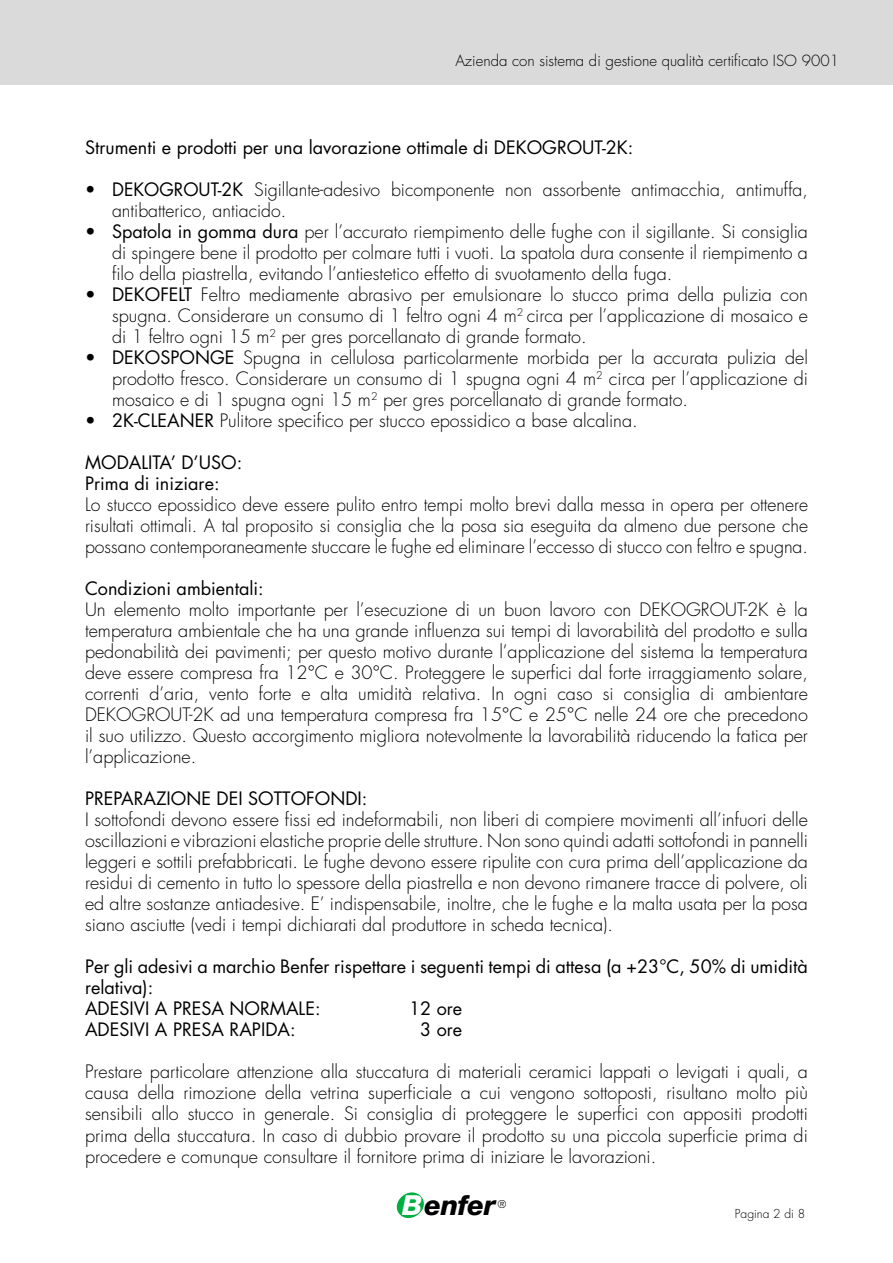
<style>
.page{position:relative;width:893px;height:1263px;background:#fff}
.page>*{position:absolute;margin:0;border:0;box-sizing:border-box;transform-origin:0 0}
.t1{font:italic 800 27.6px "Helvetica Neue";letter-spacing:-.02em;color:#000}
.t2{font:300 18px/21px "Futura";color:#000;text-align:justify}
.t3{font:18px/21px "Futura CE";color:#000}
.t4{font:300 15px "Futura";color:#000}
.t5{font:300 12px "Futura";color:#000}
.t6{font:300 10.5px "Futura";color:#000}
.s1{font-family:"Futura CE";font-weight:400}
.s2{color:#fff}
</style>
<div class="page">
<svg style="left:396px;top:1192px;width:28px;height:26px"></svg>
<div style="left:0;top:0;width:893px;height:85px;background:#dadada"></div>
<p class="t4" style="left:455px;top:51px;width:385px">Azienda con sistema di gestione qualità certificato ISO 9001</p>
<p class="t3" style="left:85px;top:137px;width:550px">Strumenti e prodotti per una lavorazione ottimale di DEKOGROUT-2K:</p>
<p class="t2" style="left:112px;top:180px;width:697px;text-indent:-27px"><span class="s1">• DEKOGROUT-2K</span> Sigillante-adesivo bicomponente non assorbente antimacchia, antimuffa, antibatterico, antiacido.</p>
<p class="t2" style="left:112px;top:222px;width:697px;text-indent:-27px"><span class="s1">• Spatola in gomma dura</span> per l’accurato riempimento delle fughe con il sigillante. Si consiglia di spingere bene il prodotto per colmare tutti i vuoti. La spatola dura consente il riempimento a filo della piastrella, evitando l’antiestetico effetto di svuotamento della fuga.</p>
<p class="t2" style="left:112px;top:285px;width:697px;text-indent:-27px"><span class="s1">• DEKOFELT</span> Feltro mediamente abrasivo per emulsionare lo stucco prima della pulizia con spugna. Considerare un consumo di 1 feltro ogni 4 m<sup>2</sup> circa per l’applicazione di mosaico e di 1 feltro ogni 15 m<sup>2</sup> per gres porcellanato di grande formato.</p>
<p class="t2" style="left:112px;top:348px;width:697px;text-indent:-27px"><span class="s1">• DEKOSPONGE</span> Spugna in cellulosa particolarmente morbida per la accurata pulizia del prodotto fresco. Considerare un consumo di 1 spugna ogni 4 m<sup>2</sup> circa per l’applicazione di mosaico e di 1 spugna ogni 15 m<sup>2</sup> per gres porcellanato di grande formato.</p>
<p class="t2" style="left:85px;top:411px;width:554px"><span class="s1">• 2K-CLEANER</span> Pulitore specifico per stucco epossidico a base alcalina.</p>
<p class="t3" style="left:85px;top:452px;width:159px">MODALITA’ D’USO:<br>Prima di iniziare:</p>
<p class="t2" style="left:85px;top:495px;width:724px">Lo stucco epossidico deve essere pulito entro tempi molto brevi dalla messa in opera per ottenere risultati ottimali. A tal proposito si consiglia che la posa sia eseguita da almeno due persone che possano contemporaneamente stuccare le fughe ed eliminare l’eccesso di stucco con feltro e spugna.</p>
<p class="t3" style="left:85px;top:578px;width:180px">Condizioni ambientali:</p>
<p class="t2" style="left:85px;top:600px;width:724px">Un elemento molto importante per l’esecuzione di un buon lavoro con DEKOGROUT-2K è la temperatura ambientale che ha una grande influenza sui tempi di lavorabilità del prodotto e sulla pedonabilità dei pavimenti; per questo motivo durante l’applicazione del sistema la temperatura deve essere compresa fra 12°C e 30°C. Proteggere le superfici dal forte irraggiamento solare, correnti d’aria, vento forte e alta umidità relativa. In ogni caso si consiglia di ambientare DEKOGROUT-2K ad una temperatura compresa fra 15°C e 25°C nelle 24 ore che precedono il suo utilizzo. Questo accorgimento migliora notevolmente la lavorabilità riducendo la fatica per l’applicazione.</p>
<p class="t3" style="left:85px;top:788px;width:284px">PREPARAZIONE DEI SOTTOFONDI:</p>
<p class="t2" style="left:85px;top:810px;width:724px">I sottofondi devono essere fissi ed indeformabili, non liberi di compiere movimenti all’infuori delle oscillazioni e vibrazioni elastiche proprie delle strutture. Non sono quindi adatti sottofondi in pannelli leggeri e sottili prefabbricati. Le fughe devono essere ripulite con cura prima dell’applicazione da residui di cemento in tutto lo spessore della piastrella e non devono rimanere tracce di polvere, oli ed altre sostanze antiadesive. E’ indispensabile, inoltre, che le fughe e la malta usata per la posa siano asciutte (vedi i tempi dichiarati dal produttore in scheda tecnica).</p>
<p class="t3" style="left:85px;top:956px;width:724px">Per gli adesivi a marchio Benfer rispettare i seguenti tempi di attesa (a +23°C, 50% di umidità relativa):<br>ADESIVI A PRESA NORMALE:</p>
<p class="t3" style="left:409px;top:998px;width:55px">12 ore</p>
<p class="t3" style="left:85px;top:1019px;width:212px">ADESIVI A PRESA RAPIDA:</p>
<p class="t3" style="left:420px;top:1019px;width:44px">3 ore</p>
<p class="t2" style="left:85px;top:1062px;width:724px">Prestare particolare attenzione alla stuccatura di materiali ceramici lappati o levigati i quali, a causa della rimozione della vetrina superficiale a cui vengono sottoposti, risultano molto più sensibili allo stucco in generale. Si consiglia di proteggere le superfici con appositi prodotti prima della stuccatura. In caso di dubbio provare il prodotto su una piccola superficie prima di procedere e comunque consultare il fornitore prima di iniziare le lavorazioni.</p>
<h1 class="t1" style="left:402px;top:1189px;width:95px"><span class="s2">B</span>enfer</h1>
<p class="t6" style="left:498px;top:1198px;width:10px">®</p>
<p class="t5" style="left:735px;top:1206px;width:72px">Pagina 2 di 8</p>
</div>
